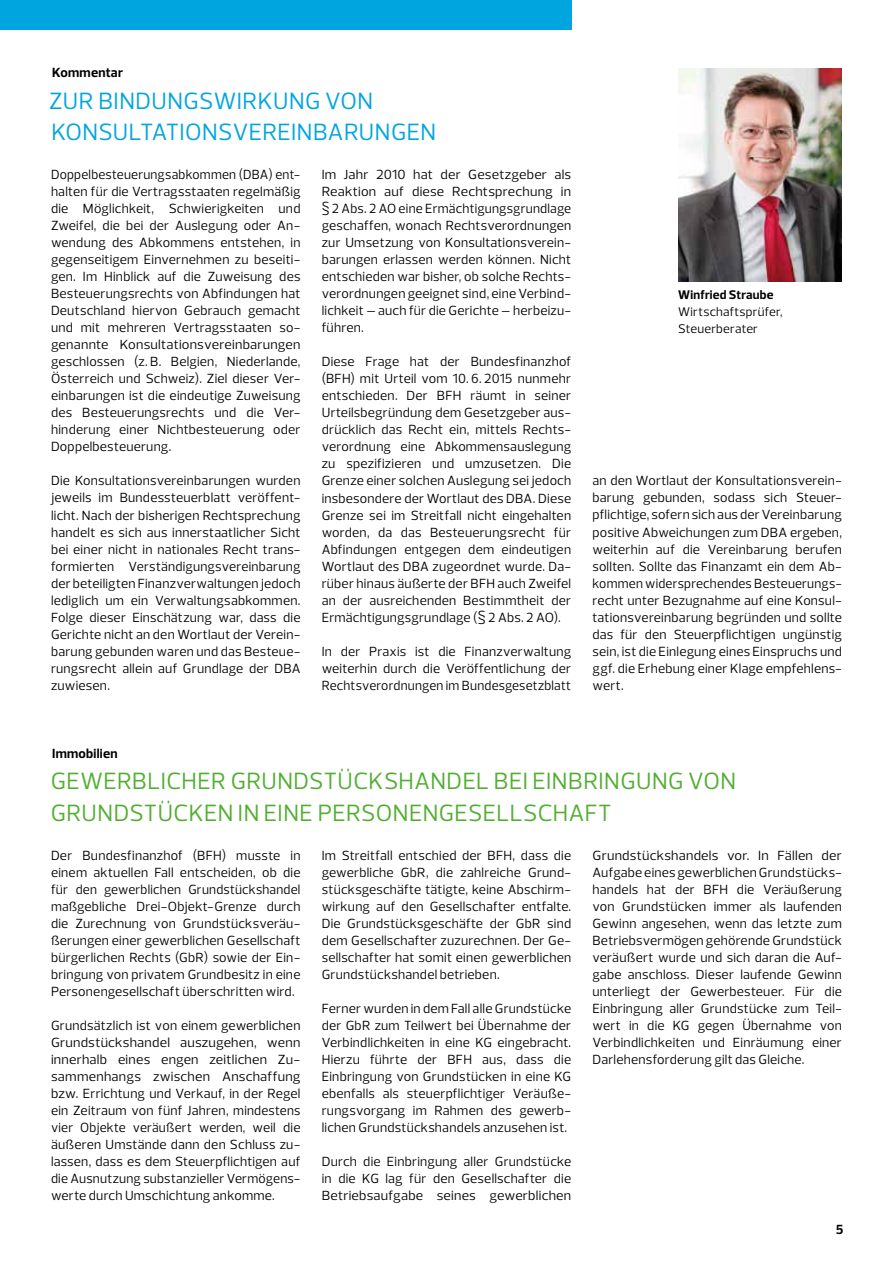
<style>
.page{position:relative;width:893px;height:1263px;background:#fff}
.page>*{position:absolute;margin:0;border:0;box-sizing:border-box;transform-origin:0 0}
.t1{font:24px/31.5px "Prelo";letter-spacing:.015em;color:#52ae32}
.t2{font:24px/31.5px "Prelo";letter-spacing:.02em;color:#00a5df}
.t3{font:13.5px/17px "Prelo";letter-spacing:.015em;color:#000;text-align:justify}
.t4{font:700 13.5px "Prelo";letter-spacing:.02em;color:#000}
.t5{font:12.75px/17px "Prelo";color:#000}
.t6{font:700 12.75px "Prelo";letter-spacing:.015em;color:#000}
</style>
<div class="page">
<div style="left:0;top:0;width:571px;height:30px;background:#00a5df"></div>
<img style="left:678px;top:68px;width:164px;height:213px">
<p class="t4" style="left:52px;top:64px;width:72px">Kommentar</p>
<h1 class="t2" style="left:49px;top:85px;width:388px">Zur Bindungswirkung von<br>Konsultationsvereinbarungen</h1>
<p class="t3" style="left:51px;top:166px;width:251px;text-align:left">Doppelbesteuerungsabkommen (DBA) ent&shy;halten für die Vertragsstaaten regelmäßig die Möglichkeit, Schwierigkeiten und Zweifel, die bei der Auslegung oder An&shy;wendung des Abkommens entstehen, in gegenseitigem Einvernehmen zu beseiti&shy;gen. Im Hinblick auf die Zuweisung des Besteuerungsrechts von Abfindungen hat Deutschland hiervon Gebrauch gemacht und mit mehreren Vertragsstaaten so&shy;genannte Konsultationsvereinbarungen geschlossen (z. B. Belgien, Niederlande, Österreich und Schweiz). Ziel dieser Ver&shy;einbarungen ist die eindeutige Zuweisung des Besteuerungsrechts und die Ver&shy;hinderung einer Nichtbesteuerung oder Doppelbesteuerung.</p>
<p class="t3" style="left:51px;top:472px;width:251px;text-align:left">Die Konsultationsvereinbarungen wurden jeweils im Bundessteuerblatt veröffent&shy;licht. Nach der bisherigen Rechtsprechung handelt es sich aus innerstaatlicher Sicht bei einer nicht in nationales Recht trans&shy;formierten Verständigungsvereinbarung der beteiligten Finanzverwaltungen jedoch lediglich um ein Verwaltungsabkommen.<br>Folge dieser Einschätzung war, dass die Gerichte nicht an den Wortlaut der Verein&shy;barung gebunden waren und das Besteue&shy;rungsrecht allein auf Grundlage der DBA zuwiesen.</p>
<p class="t3" style="left:322px;top:166px;width:251px">Im Jahr 2010 hat der Gesetzgeber als -Reaktion auf diese Rechtsprechung in § 2 Abs. 2 AO eine Ermächtigungsgrundlage geschaffen, wonach Rechtsverordnungen zur Umsetzung von Konsultationsverein&shy;barungen erlassen werden können. Nicht entschieden war bisher, ob solche Rechts&shy;verordnungen geeignet sind, eine Verbind&shy;lichkeit – auch für die Gerichte – herbeizu&shy;führen.</p>
<p class="t3" style="left:322px;top:353px;width:251px">Diese Frage hat der Bundesfinanzhof (BFH) mit Urteil vom 10. 6. 2015 nunmehr entschieden. Der BFH</p>
<p class="t3" style="left:322px;top:387px;width:251px;text-align:left;text-indent:149px">räumt in seiner -U rteilsbegründung dem Gesetzgeber aus&shy;drücklich das Recht ein, mittels Rechts&shy;verordnung eine Abkommensauslegung zu spezifizieren und umzusetzen. Die Grenze einer solchen Auslegung sei jedoch insbesondere der Wortlaut des DBA. Diese Grenze sei im Streitfall nicht eingehalten worden, da das Besteuerungsrecht für -Abfindungen entgegen dem eindeutigen Wortlaut des DBA zugeordnet wurde. Da&shy;rüber hinaus äußerte der BFH auch Zweifel an der ausreichenden Bestimmtheit der Ermächtigungsgrundlage (§ 2 Abs. 2 AO).</p>
<p class="t3" style="left:322px;top:643px;width:251px">In der Praxis ist die Finanzverwaltung weiterhin durch die Veröffentlichung der Rechtsverordnungen im Bundesgesetzblatt</p>
<p class="t6" style="left:678px;top:287px;width:97px">Winfried Straube</p>
<p class="t5" style="left:678px;top:303px;width:106px">Wirtschaftsprüfer,<br>Steuerberater</p>
<p class="t3" style="left:592px;top:472px;width:251px">an den Wortlaut der Konsultationsverein&shy;barung gebunden, sodass sich Steuer&shy;pflichtige, sofern sich aus der Vereinbarung positive Abweichungen zum DBA ergeben, weiterhin auf die Vereinbarung berufen sollten. Sollte das Finanzamt ein dem Ab&shy;kommen widersprechendes Besteuerungs&shy;recht unter Bezugnahme auf eine Konsul&shy;tationsvereinbarung begründen und sollte das für den Steuerpflichtigen ungünstig sein, ist die Einlegung eines -Einspruchs und ggf. die Erhebung einer Klage empfehlens&shy;wert.</p>
<p class="t4" style="left:52px;top:745px;width:67px">Immobilien</p>
<h1 class="t1" style="left:51px;top:765px;width:687px">Gewerblicher Grundstückshandel bei Einbringung von<br>Grundstücken in eine Personengesellschaft</h1>
<p class="t3" style="left:51px;top:847px;width:251px">Der Bundesfinanzhof (BFH) musste in einem aktuellen Fall entscheiden, ob die für den gewerblichen Grundstückshandel maßgebliche Drei-Objekt-Grenze durch die Zurechnung von Grundstücksveräu&shy;ßerungen einer gewerblichen Gesellschaft bürgerlichen Rechts (GbR) sowie der Ein&shy;bringung von privatem Grundbesitz in eine Personengesellschaft überschritten wird.</p>
<p class="t3" style="left:51px;top:1017px;width:251px;text-align:left">Grundsätzlich ist von einem gewerblichen Grundstückshandel auszugehen, wenn innerhalb eines engen zeitlichen Zu&shy;sammenhangs zwischen Anschaffung bzw. Errichtung und Verkauf, in der Regel ein Zeitraum von fünf Jahren, mindestens vier Objekte veräußert werden, weil die äußeren Umstände dann den Schluss zu&shy;lassen, dass es dem Steuerpflichtigen auf die Ausnutzung substanzieller Vermögens&shy;werte durch Umschichtung ankomme.</p>
<p class="t3" style="left:322px;top:847px;width:251px">Im Streitfall entschied der BFH , dass die gewerbliche GbR, die zahlreiche Grund&shy;stücksgeschäfte tätigte, keine Abschirm&shy;wirkung auf den Gesellschafter entfalte.<br>Die Grundstücksgeschäfte der GbR sind dem Gesellschafter zuzurechnen. Der Ge&shy;sellschafter hat somit einen gewerblichen Grundstückshandel betrieben.</p>
<p class="t3" style="left:322px;top:1000px;width:251px">Ferner wurden in dem Fall alle Grundstücke der GbR zum Teilwert bei Übernahme der Verbindlichkeiten in eine KG eingebracht.<br>Hierzu führte der BFH</p>
<p class="t3" style="left:322px;top:1051px;width:251px;text-align:left;text-indent:160px">aus, dass die -Einbringung von Grundstücken in eine KG ebenfalls als steuerpflichtiger Veräuße&shy;rungsvorgang im Rahmen des gewerb&shy;lichen Grundstückshandels anzusehen ist.</p>
<p class="t3" style="left:322px;top:1153px;width:251px">Durch die Einbringung aller Grundstücke in die KG lag für den Gesellschafter die Betriebsaufgabe seines gewerblichen</p>
<p class="t3" style="left:592px;top:847px;width:251px">Grundstückshandels vor. In Fällen der -Aufgabe eines gewerblichen Grundstücks&shy;handels hat der BFH</p>
<p class="t3" style="left:592px;top:881px;width:251px;text-align:left;text-indent:144px">die Veräußerung von Grundstücken immer als laufenden Gewinn angesehen, wenn das letzte zum Betriebsvermögen gehörende Grundstück veräußert wurde und sich daran die Auf&shy;gabe anschloss. Dieser laufende Gewinn unterliegt der Gewerbesteuer. Für die -Einbringung aller Grundstücke zum Teil&shy;wert in die KG gegen Übernahme von Verbindlichkeiten und Einräumung einer Darlehensforderung gilt das Gleiche.</p>
<p class="t4" style="left:836px;top:1221px;width:9px">5</p>
</div>
